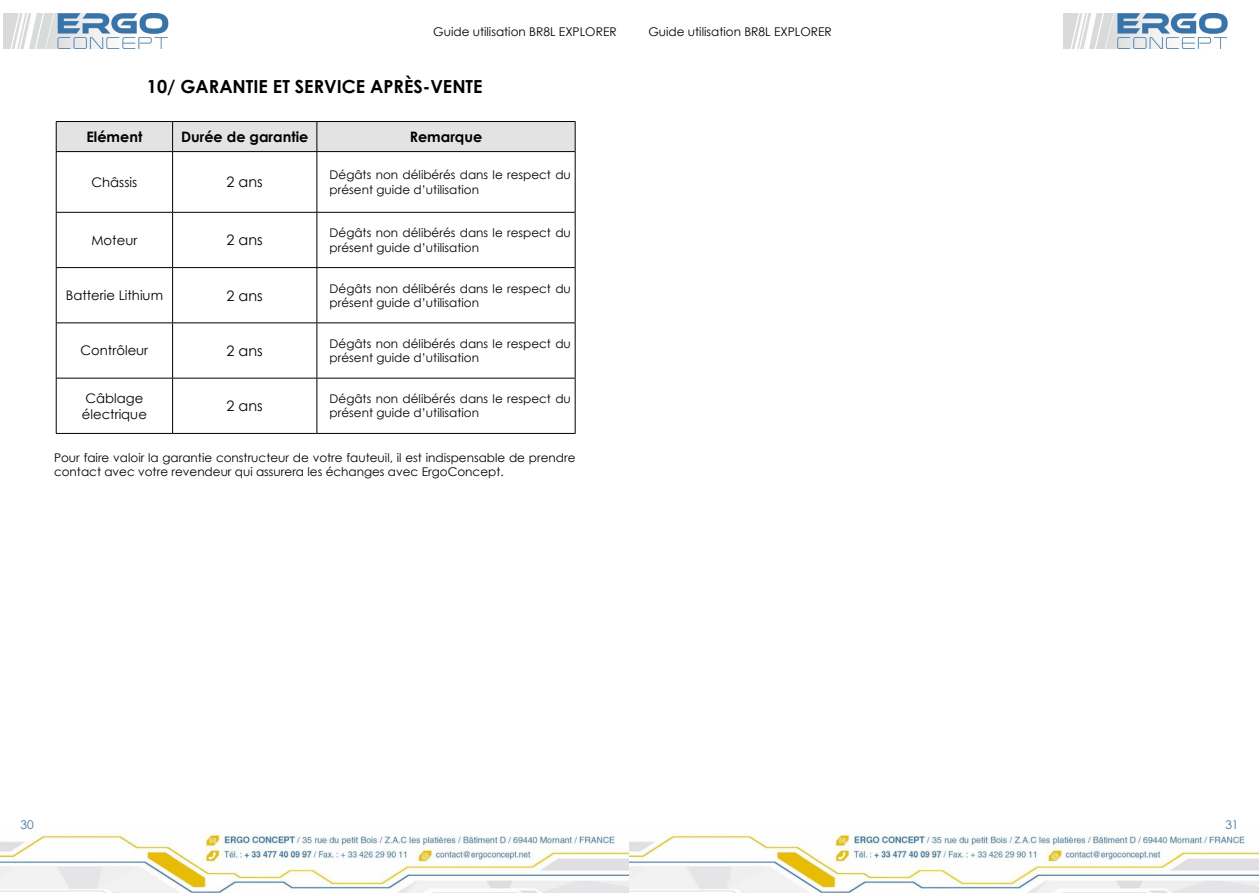
<style>
.page{position:relative;width:1259px;height:893px;background:#fff}
.page>*{position:absolute;margin:0;border:0;box-sizing:border-box;transform-origin:0 0}
.t1{font:700 18px "Century Gothic";color:#000}
.t2{font:700 14.4px "Century Gothic";color:#000}
.t3{font:14.4px "Century Gothic";color:#000}
.t4{font:13.2px/15.9px "Century Gothic";color:#000}
.t5{font:12px/14.4px "Century Gothic";color:#000}
.t6{font:12px "Century Gothic";color:#43729d}
</style>
<div class="page">
<img style="left:3px;top:14px;width:165px;height:34px">
<img style="left:1063px;top:14px;width:165px;height:34px">
<img style="left:0;top:832px;width:1259px;height:61px">
<hr style="left:56px;top:121px;width:117px;height:1px;background:#000">
<hr style="left:173px;top:121px;width:144px;height:1px;background:#000">
<hr style="left:317px;top:121px;width:258px;height:1px;background:#000">
<div style="left:56px;top:122px;width:520px;height:30px;background:#e3e3e3"></div>
<hr style="left:56px;top:151px;width:117px;height:1px;background:#000">
<hr style="left:56px;top:152px;width:1px;height:60px;background:#000">
<hr style="left:173px;top:151px;width:144px;height:1px;background:#000">
<hr style="left:172px;top:152px;width:1px;height:60px;background:#000">
<hr style="left:317px;top:151px;width:258px;height:1px;background:#000">
<hr style="left:316px;top:152px;width:1px;height:60px;background:#000">
<hr style="left:575px;top:152px;width:1px;height:60px;background:#000">
<hr style="left:56px;top:212px;width:117px;height:1px;background:#000">
<hr style="left:56px;top:213px;width:1px;height:54px;background:#000">
<hr style="left:173px;top:212px;width:144px;height:1px;background:#000">
<hr style="left:172px;top:213px;width:1px;height:54px;background:#000">
<hr style="left:317px;top:212px;width:258px;height:1px;background:#000">
<hr style="left:316px;top:213px;width:1px;height:54px;background:#000">
<hr style="left:575px;top:213px;width:1px;height:54px;background:#000">
<hr style="left:56px;top:267px;width:117px;height:1px;background:#000">
<hr style="left:56px;top:268px;width:1px;height:55px;background:#000">
<hr style="left:173px;top:267px;width:144px;height:1px;background:#000">
<hr style="left:172px;top:268px;width:1px;height:55px;background:#000">
<hr style="left:317px;top:267px;width:258px;height:1px;background:#000">
<hr style="left:316px;top:268px;width:1px;height:55px;background:#000">
<hr style="left:575px;top:268px;width:1px;height:55px;background:#000">
<hr style="left:56px;top:323px;width:117px;height:1px;background:#000">
<hr style="left:56px;top:323px;width:1px;height:55px;background:#000">
<hr style="left:173px;top:323px;width:144px;height:1px;background:#000">
<hr style="left:172px;top:323px;width:1px;height:55px;background:#000">
<hr style="left:317px;top:323px;width:258px;height:1px;background:#000">
<hr style="left:316px;top:323px;width:1px;height:55px;background:#000">
<hr style="left:575px;top:323px;width:1px;height:55px;background:#000">
<hr style="left:56px;top:378px;width:117px;height:1px;background:#000">
<hr style="left:56px;top:378px;width:1px;height:55px;background:#000">
<hr style="left:173px;top:378px;width:144px;height:1px;background:#000">
<hr style="left:172px;top:378px;width:1px;height:55px;background:#000">
<hr style="left:317px;top:378px;width:258px;height:1px;background:#000">
<hr style="left:316px;top:378px;width:1px;height:55px;background:#000">
<hr style="left:575px;top:378px;width:1px;height:55px;background:#000">
<hr style="left:56px;top:433px;width:117px;height:1px;background:#000">
<hr style="left:173px;top:433px;width:144px;height:1px;background:#000">
<hr style="left:317px;top:433px;width:258px;height:1px;background:#000">
<p class="t5" style="left:433px;top:24px;width:185px">Guide utilisation BR8L EXPLORER</p>
<p class="t5" style="left:648px;top:24px;width:185px">Guide utilisation BR8L EXPLORER</p>
<h1 class="t1" style="left:147px;top:73px;width:337px">10/ GARANTIE ET SERVICE APRÈS-VENTE</h1>
<p class="t2" style="left:86px;top:126px;width:57px">Elément</p>
<p class="t2" style="left:181px;top:126px;width:129px">Durée de garantie</p>
<p class="t2" style="left:410px;top:126px;width:74px">Remarque</p>
<p class="t4" style="left:91px;top:174px;width:47px">Châssis</p>
<p class="t3" style="left:227px;top:172px;width:38px">2 ans</p>
<p class="t5" style="left:330px;top:168px;width:243px">Dégâts non délibérés dans le respect du présent guide d’utilisation</p>
<p class="t4" style="left:91px;top:232px;width:47px">Moteur</p>
<p class="t3" style="left:227px;top:230px;width:38px">2 ans</p>
<p class="t5" style="left:330px;top:226px;width:243px">Dégâts non délibérés dans le respect du présent guide d’utilisation</p>
<p class="t4" style="left:66px;top:287px;width:99px">Batterie Lithium</p>
<p class="t3" style="left:227px;top:285px;width:38px">2 ans</p>
<p class="t5" style="left:330px;top:281px;width:243px">Dégâts non délibérés dans le respect du présent guide d’utilisation</p>
<p class="t4" style="left:81px;top:343px;width:69px">Contrôleur</p>
<p class="t3" style="left:227px;top:341px;width:38px">2 ans</p>
<p class="t5" style="left:330px;top:336px;width:243px">Dégâts non délibérés dans le respect du présent guide d’utilisation</p>
<p class="t4" style="left:82px;top:390px;width:67px">Câblage électrique</p>
<p class="t3" style="left:227px;top:396px;width:38px">2 ans</p>
<p class="t5" style="left:330px;top:391px;width:243px">Dégâts non délibérés dans le respect du présent guide d’utilisation</p>
<p class="t5" style="left:54px;top:450px;width:523px">Pour faire valoir la garantie constructeur de votre fauteuil, il est indispensable de prendre contact avec votre revendeur qui assurera les échanges avec ErgoConcept.</p>
<p class="t6" style="left:20px;top:816px;width:15px">30</p>
<p class="t6" style="left:1225px;top:816px;width:15px">31</p>
</div>
